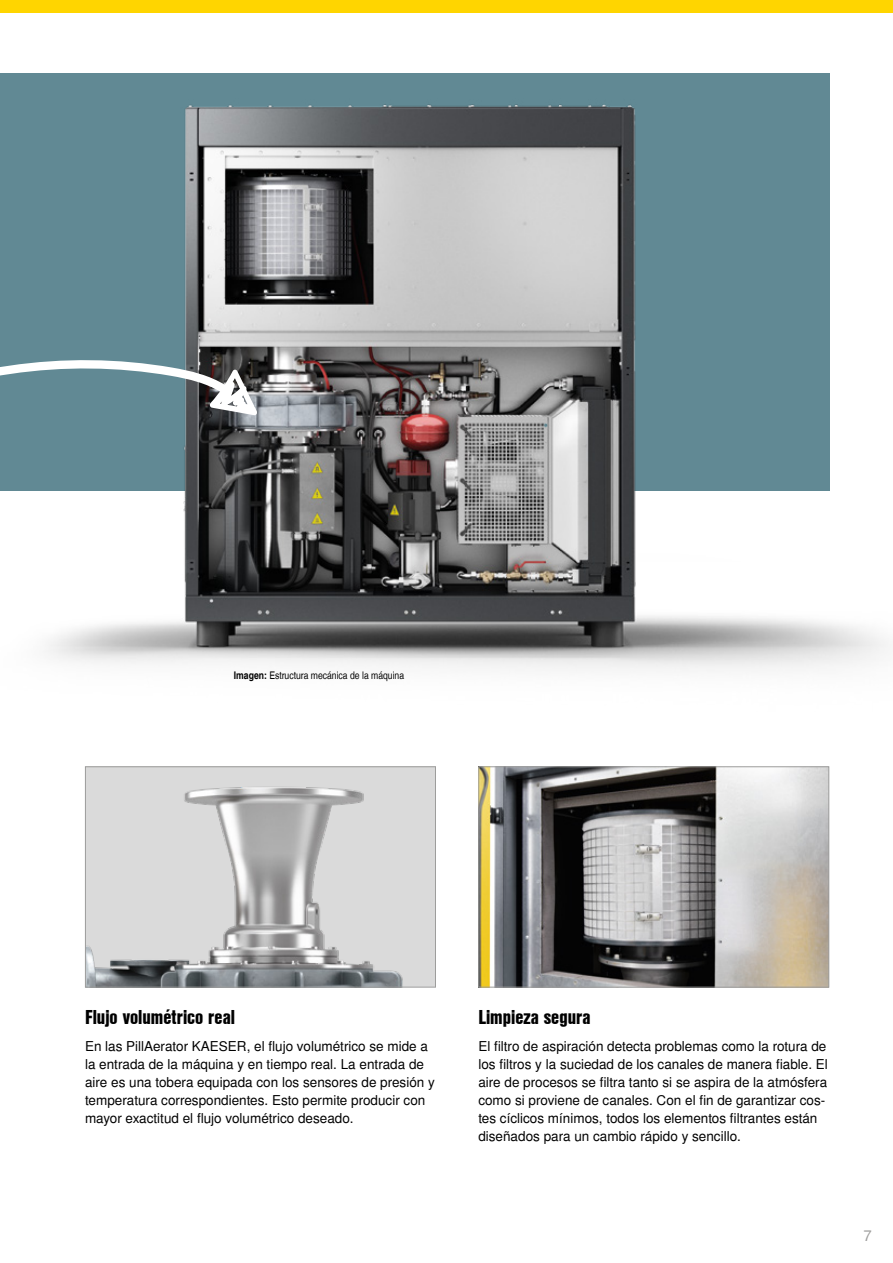
<style>
.page{position:relative;width:893px;height:1263px;background:#fff}
.page>*{position:absolute;margin:0;border:0;box-sizing:border-box;transform-origin:0 0}
.t1{font:19.5px "Nimbus San L Bla Con";color:#000}
.t2{font:15px "Nimbus San L";color:#9d9d9c}
.t3{font:13.5px/18px "Nimbus San L";color:#000}
.t4{font:10.5px "Nimbus San L Reg Con";color:#000}
.s1{font-family:"Nimbus San L Bol Con"}
</style>
<div class="page">
<div style="left:0;top:74px;width:829px;height:417px;background:#618994"></div>
<img style="left:45px;top:91px;width:843px;height:580px">
<img style="left:480px;top:768px;width:347px;height:217px">
<div style="left:478px;top:766px;width:351px;height:221px;border:1px solid #9d9d9c"></div>
<img style="left:87px;top:768px;width:347px;height:217px">
<div style="left:85px;top:766px;width:351px;height:221px;border:1px solid #9d9d9c"></div>
<div style="left:0;top:0;width:893px;height:13px;background:#ffd500"></div>
<svg style="left:0;top:353px;width:257px;height:76px"></svg>
<p class="t4" style="left:234px;top:669px;width:172px"><span class="s1">Imagen:</span> Estructura mecánica de la máquina</p>
<h1 class="t1" style="left:85px;top:1003px;width:152px">Flujo volumétrico real</h1>
<p class="t3" style="left:85px;top:1038px;width:351px">En las PillAerator KAESER, el flujo volumétrico se mide a la entrada de la máquina y en tiempo real. La entrada de aire es una tobera equipada con los sensores de presión y temperatura correspondientes. Esto permite producir con mayor exactitud el flujo volumétrico deseado.</p>
<h1 class="t1" style="left:478px;top:1003px;width:114px">Limpieza segura</h1>
<p class="t3" style="left:478px;top:1038px;width:351px">El filtro de aspiración detecta problemas como la rotura de los filtros y la suciedad de los canales de manera fiable. El aire de procesos se filtra tanto si se aspira de la atmósfera como si proviene de canales. Con el fin de garantizar cos&shy;tes cíclicos mínimos, todos los elementos filtrantes están diseñados para un cambio rápido y sencillo.</p>
<p class="t2" style="left:863px;top:1226px;width:10px">7</p>
</div>
